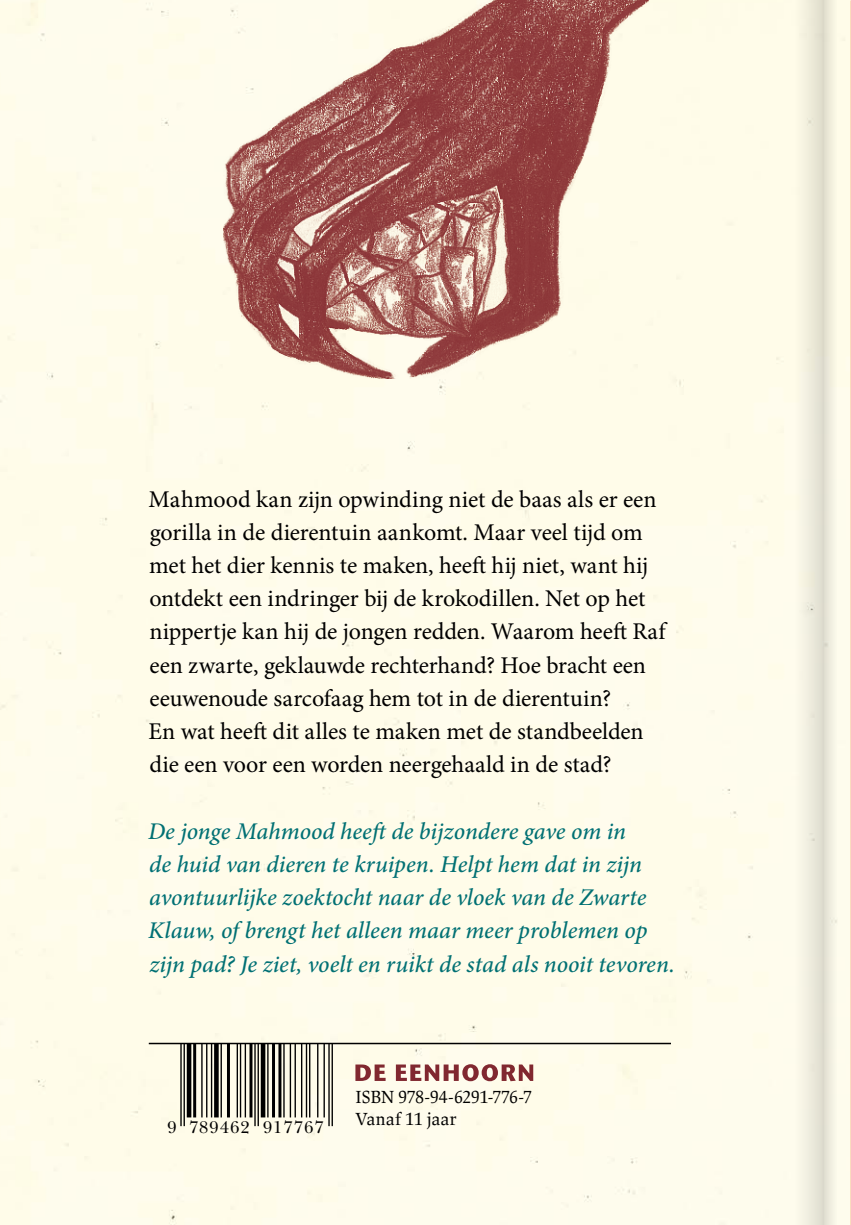
<style>
.page{position:relative;width:851px;height:1225px;background:#fff}
.page>*{position:absolute;margin:0;border:0;box-sizing:border-box;transform-origin:0 0}
.t1{font:24px/33.2px "Minion Pro";letter-spacing:-.005em;color:#000}
.t2{font:italic 500 24px/33.2px "Minion Pro";color:#00727e}
.t3{font:18px/21.6px "Lapture Subhead";letter-spacing:.005em;color:#000}
.t4{font:17.6px "New Baskerville Std";letter-spacing:.06em;color:#000}
</style>
<div class="page">
<img style="left:0;top:0;width:794px;height:1225px">
<svg style="left:794px;top:0;width:56px;height:1225px;background:#f2efe0"></svg>
<img style="left:850px;top:0;width:1px;height:1225px">
<p class="t1" style="left:148px;top:482px;width:518px">Mahmood kan zijn opwinding niet de baas als er een gorilla in de dierentuin aankomt. Maar veel tijd om met het dier kennis te maken, heeft hij niet, want hij ontdekt een indringer bij de krokodillen. Net op het nippertje kan hij de jongen redden. Waarom heeft Raf een zwarte, geklauwde rechterhand? Hoe bracht een eeuwenoude sarcofaag hem tot in de dierentuin?<br>En wat heeft dit alles te maken met de standbeelden die een voor een worden neergehaald in de stad?</p>
<p class="t2" style="left:148px;top:814px;width:528px">De jonge Mahmood heeftde bijzondere gave om in<br>de huid van dieren te kruipen. Helpt hem dat in zijn avontuurlijke zoektocht naar de vloek van de Zwarte Klauw, of brengt het alleen maar meer problemen op zijn pad? Je ziet, voelt en ruikt de stad als nooit tevoren.</p>
<p class="t4" style="left:167px;top:1116px;width:158px">9 789462 917767</p>
<p class="t3" style="left:355px;top:1086px;width:178px">ISBN 978-94-6291-776-7<br>Vanaf 11 jaar</p>
</div>
